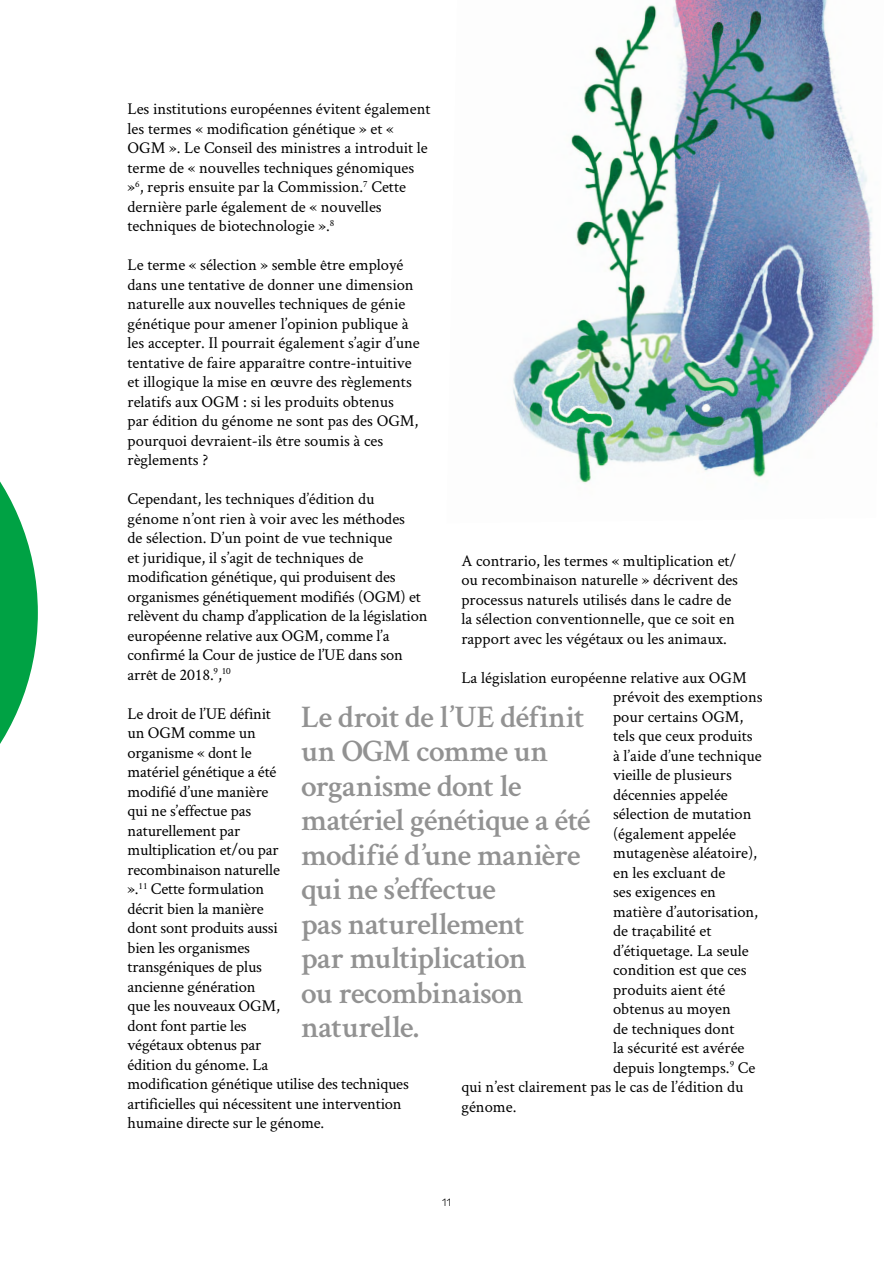
<style>
.page{position:relative;width:893px;height:1263px;background:#fff}
.page>*{position:absolute;margin:0;border:0;box-sizing:border-box;transform-origin:0 0}
.Quote_Crimson_Text_S{font:600 31.5px/34.5px "Crimson Text";letter-spacing:-.025em;color:#929292}
.Crimson_Text_Reg_11{font:16.5px/19.5px "Crimson Text";color:#000}
.t1{font:300 10.5px "Rubik";color:#000}
</style>
<div class="page">
<svg style="left:0;top:481px;width:38px;height:263px"></svg>
<img style="left:513px;top:0;width:362px;height:483px">
<p class="Crimson_Text_Reg_11" style="left:128px;top:99px;width:305px">Les institutions européennes évitent également les termes « modification génétique » et « OGM ». Le Conseil des ministres a introduit le terme de « nouvelles techniques génomiques »<sup>6</sup>, repris ensuite par la Commission.<sup>7</sup> Cette dernière parle également de « nouvelles techniques de biotechnologie ».<sup>8</sup></p>
<p class="Crimson_Text_Reg_11" style="left:128px;top:255px;width:294px">Le terme « sélection » semble être employé dans une tentative de donner une dimension naturelle aux nouvelles techniques de génie génétique pour amener l’opinion publique à les accepter. Il pourrait également s’agir d’une tentative de faire apparaître contre-intuitive et illogique la mise en œuvre des règlements relatifs aux OGM : si les produits obtenus<br>par édition du génome ne sont pas des OGM, pourquoi devraient-ils être soumis à ces règlements ?</p>
<p class="Crimson_Text_Reg_11" style="left:128px;top:489px;width:301px">Cependant, les techniques d’édition du génome n’ont rien à voir avec les méthodes<br>de sélection. D’un point de vue technique<br>et juridique, il s’agit de techniques de modification génétique, qui produisent des organismes génétiquement modifiés (OGM) et relèvent du champ d’application de la législation européenne relative aux OGM, comme l’a confirmé la Cour de justice de l’UE dans son arrêt de 2018.<sup>9</sup>,<sup>10</sup></p>
<p class="Crimson_Text_Reg_11" style="left:128px;top:703px;width:283px">Le droit de l’UE définit<br>un OGM comme un<br>organisme « dont le<br>matériel génétique a été<br>modifié d’une manière<br>qui ne s’effectue pas<br>naturellement par<br>multiplication et/ou par<br>recombinaison naturelle<br>».<sup>11</sup> Cette formulation<br>décrit bien la manière<br>dont sont produits aussi<br>bien les organismes<br>transgéniques de plus<br>ancienne génération<br>que les nouveaux OGM,<br>dont font partie les<br>végétaux obtenus par<br>édition du génome. La<br>modification génétique utilise des techniques artificielles qui nécessitent une intervention humaine directe sur le génome.</p>
<p class="Crimson_Text_Reg_11" style="left:461px;top:550px;width:278px">A contrario, les termes « multiplication et/ ou recombinaison naturelle » décrivent des processus naturels utilisés dans le cadre de la sélection conventionnelle, que ce soit en rapport avec les végétaux ou les animaux.</p>
<p class="Crimson_Text_Reg_11" style="left:461px;top:667px;width:287px">La législation européenne relative aux OGM</p>
<p class="Crimson_Text_Reg_11" style="left:613px;top:687px;width:151px">prévoit des exemptions</p>
<p class="Crimson_Text_Reg_11" style="left:613px;top:706px;width:132px">pour certains OGM,</p>
<p class="Crimson_Text_Reg_11" style="left:613px;top:726px;width:141px">tels que ceux produits</p>
<p class="Crimson_Text_Reg_11" style="left:613px;top:745px;width:150px">à l’aide d’une technique</p>
<p class="Crimson_Text_Reg_11" style="left:613px;top:765px;width:120px">vieille de plusieurs</p>
<p class="Crimson_Text_Reg_11" style="left:613px;top:784px;width:116px">décennies appelée</p>
<p class="Crimson_Text_Reg_11" style="left:613px;top:804px;width:140px">sélection de mutation</p>
<p class="Crimson_Text_Reg_11" style="left:613px;top:823px;width:124px">(également appelée</p>
<p class="Crimson_Text_Reg_11" style="left:613px;top:843px;width:146px">mutagenèse aléatoire),</p>
<p class="Crimson_Text_Reg_11" style="left:613px;top:862px;width:114px">en les excluant de</p>
<p class="Crimson_Text_Reg_11" style="left:613px;top:882px;width:104px">ses exigences en</p>
<p class="Crimson_Text_Reg_11" style="left:613px;top:901px;width:147px">matière d’autorisation,</p>
<p class="Crimson_Text_Reg_11" style="left:613px;top:921px;width:100px">de traçabilité et</p>
<p class="Crimson_Text_Reg_11" style="left:613px;top:940px;width:137px">d’étiquetage. La seule</p>
<p class="Crimson_Text_Reg_11" style="left:613px;top:960px;width:135px">condition est que ces</p>
<p class="Crimson_Text_Reg_11" style="left:613px;top:979px;width:114px">produits aient été</p>
<p class="Crimson_Text_Reg_11" style="left:613px;top:999px;width:119px">obtenus au moyen</p>
<p class="Crimson_Text_Reg_11" style="left:613px;top:1018px;width:123px">de techniques dont</p>
<p class="Crimson_Text_Reg_11" style="left:613px;top:1038px;width:133px">la sécurité est avérée</p>
<p class="Crimson_Text_Reg_11" style="left:613px;top:1057px;width:144px">depuis longtemps.<sup>9</sup> Ce</p>
<p class="Crimson_Text_Reg_11" style="left:461px;top:1077px;width:284px">qui n’est clairement pas le cas de l’édition du</p>
<p class="Crimson_Text_Reg_11" style="left:461px;top:1096px;width:57px">génome.</p>
<p class="Quote_Crimson_Text_S" style="left:301px;top:697px;width:291px">Le droit de l’UE définit un OGM comme un organisme dont le matériel génétique a été modifié d’une manière qui ne s’effectue<br>pas naturellement<br>par multiplication<br>ou recombinaison naturelle.</p>
<p class="t1" style="left:442px;top:1197px;width:10px">11</p>
</div>
